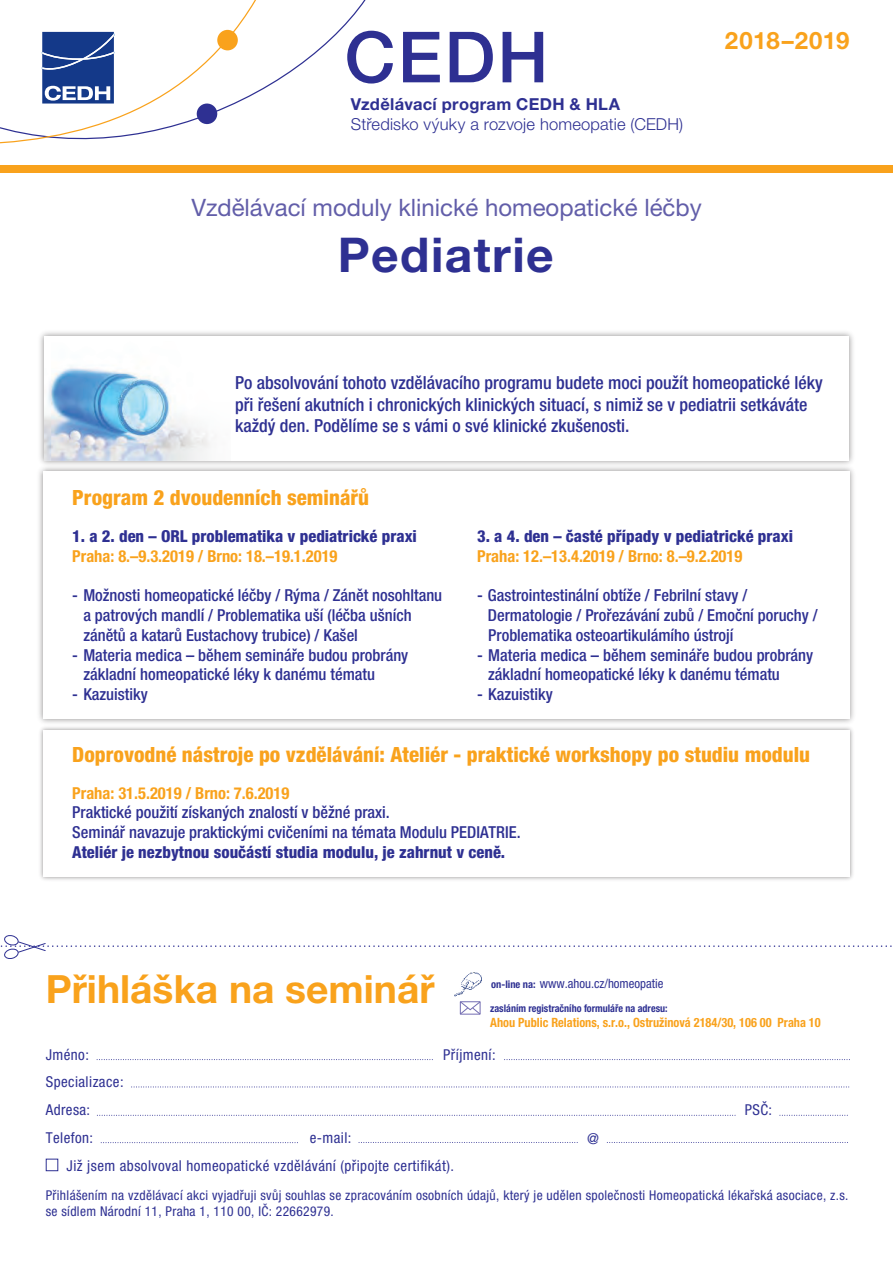
<style>
.page{position:relative;width:893px;height:1263px;background:#fff}
.page>*{position:absolute;margin:0;border:0;box-sizing:border-box;transform-origin:0 0}
.t1{font:500 70.65px "Helvetica Neue LT Pro";color:#2e3092}
.t2{font:700 48px "Helvetica Neue LT Pro";letter-spacing:.03em;color:#2e3092}
.t3{font:700 39px "Helvetica Neue LT Pro";color:#f9a21c}
.t4{font:24px "Helvetica Neue LT Pro";color:#625ea9}
.t5{font:700 24px "Helvetica Neue LT Pro";letter-spacing:.015em;color:#f9a21c}
.t6{font:800 condensed 21px "Helvetica Neue LT Pro";color:#f9a21c}
.t7{font:500 condensed 18px/21.6px "Helvetica Neue LT Pro";color:#2e3092}
.t8{font:500 condensed 16.5px/19.8px "Helvetica Neue LT Pro";color:#2e3092}
.t9{font:800 condensed 16.5px "Helvetica Neue LT Pro";color:#2e3092}
.t10{font:700 condensed 16.5px "Helvetica Neue LT Pro";color:#f9a21c}
.t11{font:300 16.5px "Helvetica Neue LT Pro";letter-spacing:.01em;color:#2e3092}
.t12{font:700 16.5px "Helvetica Neue LT Pro";letter-spacing:.02em;color:#2e3092}
.t13{font:condensed 15px/27.9px "Helvetica Neue LT Pro";letter-spacing:.03em;color:#2e3092}
.t14{font:15px "Helvetica Neue LT Pro";color:#2e3092}
.t15{font:condensed 13.5px/16.5px "Helvetica Neue LT Pro";letter-spacing:.025em;color:#2e3092}
.t16{font:700 condensed 12.75px "Helvetica Neue LT Pro";color:#f9a21c;scale:.96 1}
.t17{font:condensed 12.75px "Helvetica Neue LT Pro";color:#2e3092}
.t18{font:700 condensed 10.5px "Helvetica Neue LT Pro";color:#2e3092;scale:.96 1}
.s1{font-weight:700;font-size:10.5px}
</style>
<div class="page">
<div style="left:0;top:165px;width:893px;height:8px;background:#f9a21c"></div>
<img style="left:40px;top:332px;width:813px;height:131px">
<div style="left:44px;top:336px;width:805px;height:124px;background:#fff"></div>
<img style="left:44px;top:367px;width:166px;height:93px">
<img style="left:39px;top:463px;width:815px;height:260px">
<div style="left:43px;top:472px;width:807px;height:247px;background:#fff"></div>
<img style="left:40px;top:727px;width:813px;height:153px">
<div style="left:43px;top:730px;width:807px;height:146px;background:#fff"></div>
<svg style="left:0;top:935px;width:892px;height:24px"></svg>
<svg style="left:460px;top:1001px;width:21px;height:14px"></svg>
<img style="left:454px;top:973px;width:28px;height:24px">
<div style="left:46px;top:1159px;width:12px;height:12px;background:#fff;border:1px solid #2e3092"></div>
<svg style="left:97px;top:1059px;width:336px;height:1px"></svg>
<svg style="left:505px;top:1059px;width:343px;height:1px"></svg>
<svg style="left:132px;top:1086px;width:717px;height:1px"></svg>
<svg style="left:97px;top:1115px;width:639px;height:1px"></svg>
<svg style="left:101px;top:1142px;width:197px;height:1px"></svg>
<svg style="left:780px;top:1115px;width:68px;height:1px"></svg>
<svg style="left:359px;top:1142px;width:219px;height:1px"></svg>
<svg style="left:607px;top:1142px;width:241px;height:1px"></svg>
<svg style="left:0;top:0;width:270px;height:144px"></svg>
<h1 class="t1" style="left:345px;top:15px;width:205px">CEDH</h1>
<h3 class="t5" style="left:725px;top:26px;width:126px">2018–2019</h3>
<p class="t12" style="left:351px;top:94px;width:271px">Vzdělávací program CEDH &amp; HLA</p>
<p class="t11" style="left:351px;top:114px;width:334px">Středisko výuky a rozvoje homeopatie (CEDH)</p>
<h3 class="t4" style="left:191px;top:193px;width:512px">Vzdělávací moduly klinické homeopatické léčby</h3>
<h2 class="t2" style="left:338px;top:226px;width:217px">Pediatrie</h2>
<p class="t7" style="left:235px;top:372px;width:589px">Po absolvování tohoto vzdělávacího programu budete moci použít homeopatické léky při řešení akutních i chronických klinických situací, s nimiž se v pediatrii setkáváte každý den. Podělíme se s vámi o své klinické zkušenosti.</p>
<p class="t6" style="left:72px;top:484px;width:298px">Program 2 dvoudenních seminářů</p>
<p class="t9" style="left:72px;top:526px;width:346px">1. a 2. den – ORL problematika v pediatrické praxi</p>
<p class="t10" style="left:72px;top:546px;width:267px">Praha: 8.–9.3.2019 / Brno: 18.–19.1.2019</p>
<p class="t8" style="left:83px;top:585px;width:360px;text-indent:-11px">- Možnosti homeopatické léčby / Rýma / Zánět nosohltanu a patrových mandlí / Problematika uší (léčba ušních zánětů a katarů Eustachovy trubice) / Kašel</p>
<p class="t8" style="left:83px;top:644px;width:326px;text-indent:-11px">- Materia medica – během semináře budou probrány základní homeopatické léky k danému tématu</p>
<p class="t8" style="left:72px;top:684px;width:77px">- Kazuistiky</p>
<p class="t9" style="left:477px;top:526px;width:317px">3. a 4. den – časté případy v pediatrické praxi</p>
<p class="t10" style="left:477px;top:546px;width:267px">Praha: 12.–13.4.2019 / Brno: 8.–9.2.2019</p>
<p class="t8" style="left:488px;top:585px;width:331px;text-indent:-11px">- Gastrointestinální obtíže / Febrilní stavy /<br>Dermatologie / Prořezávání zubů / Emoční poruchy /<br>Problematika osteoartikulámího ústrojí</p>
<p class="t8" style="left:488px;top:644px;width:326px;text-indent:-11px">- Materia medica – během semináře budou probrány základní homeopatické léky k danému tématu</p>
<p class="t8" style="left:477px;top:684px;width:77px">- Kazuistiky</p>
<p class="t6" style="left:72px;top:741px;width:739px">Doprovodné nástroje po vzdělávání: Ateliér - praktické workshopy po studiu modulu</p>
<p class="t10" style="left:72px;top:783px;width:219px">Praha: 31.5.2019 / Brno: 7.6.2019</p>
<p class="t8" style="left:72px;top:802px;width:450px">Praktické použití získaných znalostí v běžné praxi.<br>Seminář navazuje praktickými cvičeními na témata Modulu PEDIATRIE.</p>
<p class="t9" style="left:72px;top:842px;width:434px">Ateliér je nezbytnou součástí studia modulu, je zahrnut v ceně.</p>
<h3 class="t3" style="left:46px;top:965px;width:390px">Přihláška na seminář</h3>
<p class="t17" style="left:491px;top:976px;width:174px"><span class="s1">on-line na:</span> www.ahou.cz/homeopatie</p>
<p class="t18" style="left:490px;top:1002px;width:186px">zasláním registračního formuláře na adresu:</p>
<p class="t16" style="left:490px;top:1015px;width:346px">Ahou Public Relations, s.r.o., Ostružinová 2184/30, 106 00 Praha 10</p>
<p class="t13" style="left:46px;top:1040px;width:45px">Jméno:</p>
<p class="t13" style="left:443px;top:1040px;width:54px">Příjmení:</p>
<p class="t13" style="left:46px;top:1068px;width:79px">Specializace:<br>Adresa:<br>Telefon:</p>
<p class="t13" style="left:745px;top:1096px;width:29px">PSČ:</p>
<p class="t13" style="left:67px;top:1124px;width:389px;text-indent:243px">e-mail:<br>Již jsem absolvoval homeopatické vzdělávání (připojte certifikát).</p>
<p class="t14" style="left:587px;top:1129px;width:13px">@</p>
<p class="t15" style="left:46px;top:1186px;width:804px">Přihlášením na vzdělávací akci vyjadřuji svůj souhlas se zpracováním osobních údajů, který je udělen společnosti Homeopatická lékařská asociace, z.s. se sídlem Národní 11, Praha 1, 110 00, IČ: 22662979.</p>
</div>
